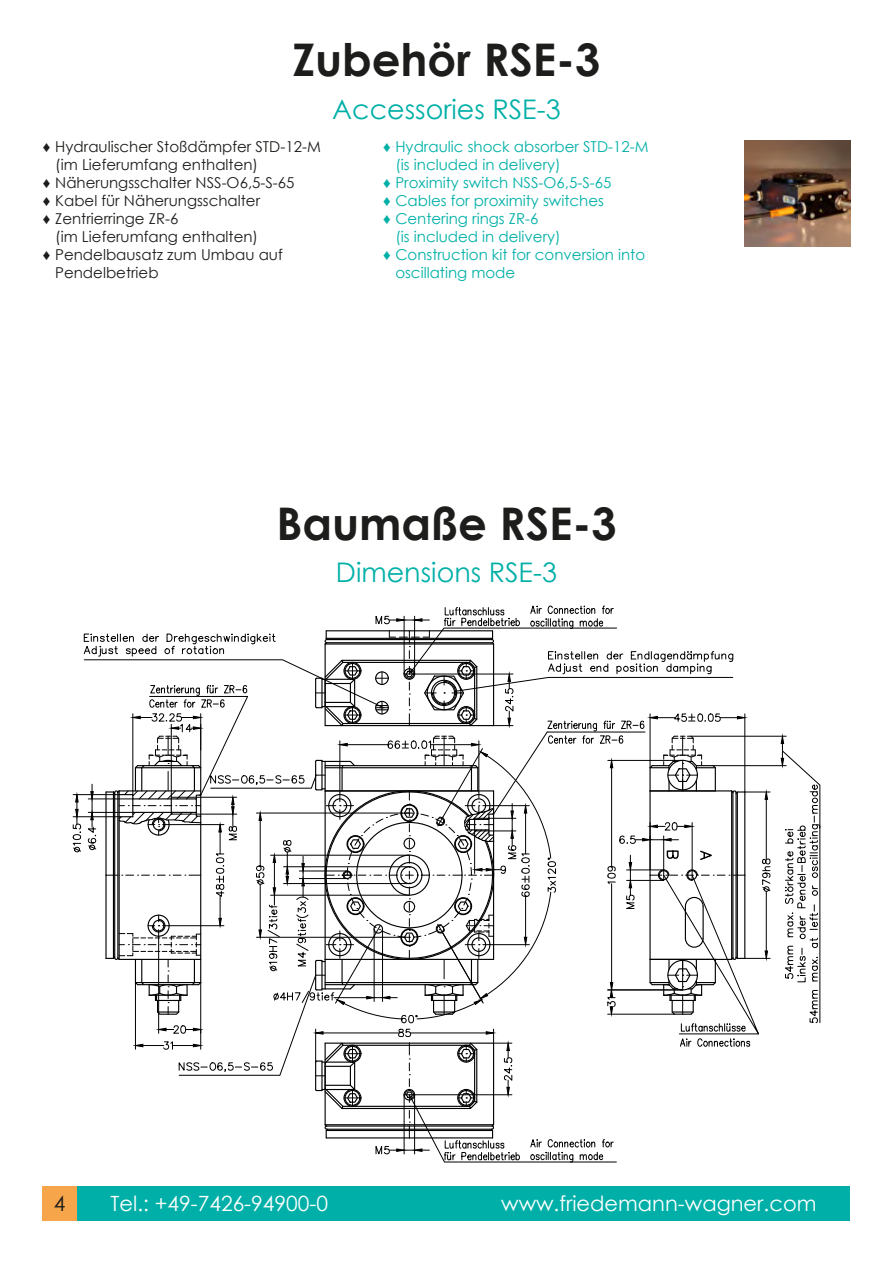
<style>
.page{position:relative;width:893px;height:1263px;background:#fff}
.page>*{position:absolute;margin:0;border:0;box-sizing:border-box;transform-origin:0 0}
.t1{font:700 45px "Century Gothic";color:#1d1d1b}
.t2{font:27px "Century Gothic";color:#00b0a8}
.t3{font:21px "Century Gothic";color:#fff}
.t4{font:21px "Century Gothic";color:#1d1d1b}
.t5{font:15px "Century Gothic";color:#00b0a8}
.t6{font:15px "Century Gothic";color:#1d1d1b}
</style>
<div class="page">
<hr style="left:691px;top:736px;width:95px;height:1px;background:#000">
<hr style="left:713px;top:765px;width:73px;height:1px;background:#000">
<svg style="left:780px;top:735px;width:40px;height:288px"></svg>
<svg style="left:72px;top:605px;width:699px;height:557px"></svg>
<img style="left:744px;top:140px;width:106px;height:107px">
<div style="left:43px;top:1186px;width:807px;height:34px;background:#00b0a8"></div>
<div style="left:43px;top:1186px;width:34px;height:34px;background:#f6a54a"></div>
<h1 class="t1" style="left:293px;top:26px;width:309px">Zubehör RSE-3</h1>
<h2 class="t2" style="left:332px;top:90px;width:230px">Accessories RSE-3</h2>
<p class="t6" style="left:43px;top:136px;width:279px">♦ Hydraulischer Stoßdämpfer STD-12-M</p>
<p class="t6" style="left:55px;top:154px;width:204px">(im Lieferumfang enthalten)</p>
<p class="t6" style="left:43px;top:172px;width:253px">♦ Näherungsschalter NSS-O6,5-S-65</p>
<p class="t6" style="left:43px;top:190px;width:219px">♦ Kabel für Näherungsschalter</p>
<p class="t6" style="left:43px;top:208px;width:137px">♦ Zentrierringe ZR-6</p>
<p class="t6" style="left:55px;top:226px;width:204px">(im Lieferumfang enthalten)</p>
<p class="t6" style="left:43px;top:244px;width:241px">♦ Pendelbausatz zum Umbau auf</p>
<p class="t6" style="left:55px;top:262px;width:105px">Pendelbetrieb</p>
<p class="t5" style="left:383px;top:136px;width:267px">♦ Hydraulic shock absorber STD-12-M</p>
<p class="t5" style="left:395px;top:154px;width:167px">(is included in delivery)</p>
<p class="t5" style="left:383px;top:172px;width:230px">♦ Proximity switch NSS-O6,5-S-65</p>
<p class="t5" style="left:383px;top:190px;width:222px">♦ Cables for proximity switches</p>
<p class="t5" style="left:383px;top:208px;width:157px">♦ Centering rings ZR-6</p>
<p class="t5" style="left:395px;top:226px;width:167px">(is included in delivery)</p>
<p class="t5" style="left:383px;top:244px;width:264px">♦ Construction kit for conversion into</p>
<p class="t5" style="left:395px;top:262px;width:121px">oscillating mode</p>
<h1 class="t1" style="left:276px;top:489px;width:342px">Baumaße RSE-3</h1>
<h2 class="t2" style="left:336px;top:553px;width:223px">Dimensions RSE-3</h2>
<h3 class="t4" style="left:54px;top:1189px;width:13px">4</h3>
<h3 class="t3" style="left:111px;top:1189px;width:219px">Tel.: +49-7426-94900-0</h3>
<h3 class="t3" style="left:501px;top:1189px;width:317px">www.friedemann-wagner.com</h3>
<h3 class="t4" style="left:54px;top:1189px;width:13px">2</h3>
</div>
